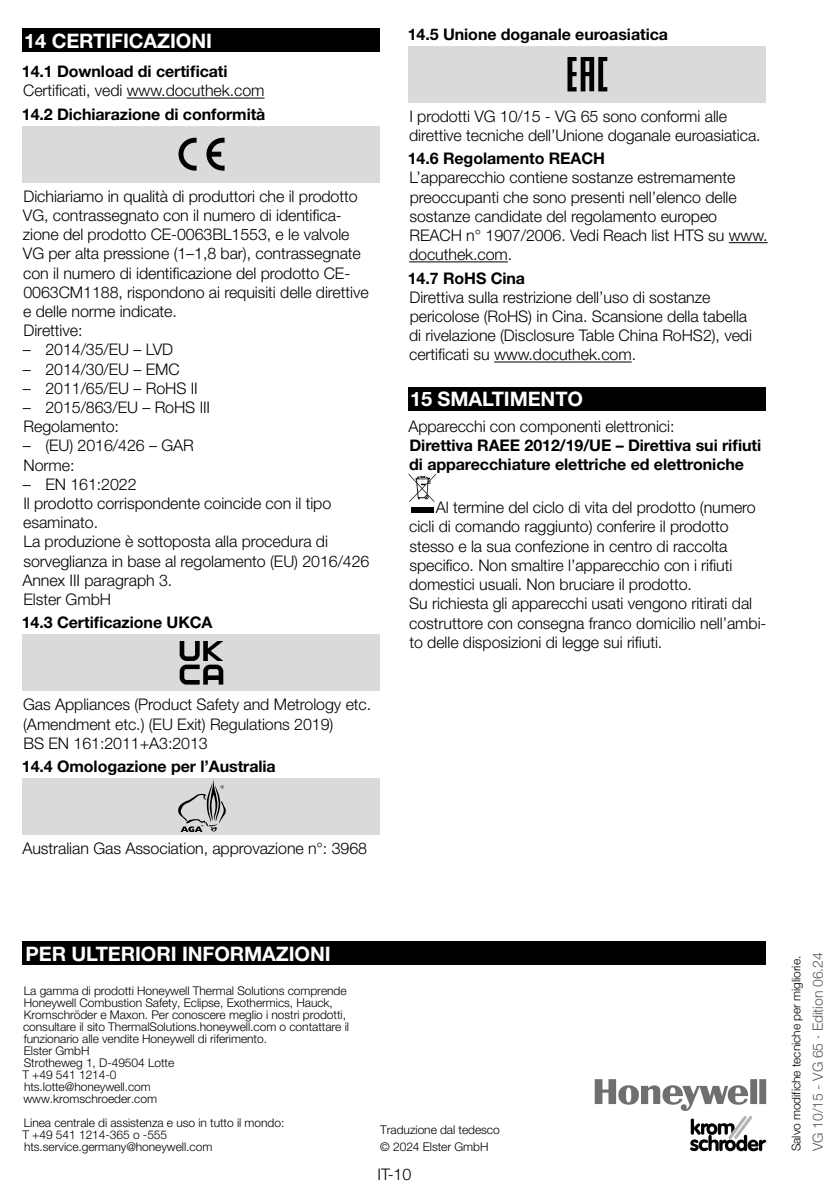
<style>
.page{position:relative;width:840px;height:1191px;background:#fff}
.page>*{position:absolute;margin:0;border:0;box-sizing:border-box;transform-origin:0 0}
.t1{font:700 20px "Helvetica Neue LT Pro";letter-spacing:-.005em;color:#fff}
.t2{font:300 16px/19.2px "Helvetica Neue LT Pro";letter-spacing:-.005em;color:#000}
.t3{font:700 16px/19.2px "Helvetica Neue LT Pro";letter-spacing:-.005em;color:#000}
.t4{font:300 14px "Helvetica Neue LT Pro";letter-spacing:-.005em;color:#575756}
.t5{font:300 12px/12px "Helvetica Neue LT Pro";letter-spacing:-.005em;color:#000}
</style>
<div class="page">
<div style="left:23px;top:28px;width:357px;height:24px;background:#000"></div>
<hr style="left:127px;top:98px;width:137px;height:1px;background:#000">
<div style="left:23px;top:126px;width:357px;height:56px;background:#dadada"></div>
<svg style="left:178px;top:138px;width:18px;height:33px"></svg>
<svg style="left:206px;top:138px;width:18px;height:33px"></svg>
<div style="left:23px;top:634px;width:357px;height:57px;background:#dadada"></div>
<svg style="left:179px;top:641px;width:44px;height:43px"></svg>
<div style="left:23px;top:778px;width:357px;height:57px;background:#dadada"></div>
<svg style="left:178px;top:780px;width:48px;height:52px"></svg>
<hr style="left:728px;top:242px;width:39px;height:1px;background:#000">
<hr style="left:409px;top:261px;width:98px;height:1px;background:#000">
<hr style="left:494px;top:362px;width:137px;height:1px;background:#000">
<div style="left:408px;top:387px;width:357px;height:24px;background:#000"></div>
<div style="left:408px;top:46px;width:357px;height:57px;background:#dadada"></div>
<svg style="left:567px;top:57px;width:40px;height:34px"></svg>
<div style="left:410px;top:507px;width:23px;height:6px;background:#000"></div>
<svg style="left:408px;top:473px;width:28px;height:29px"></svg>
<svg style="left:594px;top:1079px;width:171px;height:72px"></svg>
<div style="left:23px;top:941px;width:742px;height:24px;background:#000"></div>
<p class="t1" style="left:24px;top:28px;width:189px">14 CERTIFICAZIONI</p>
<p class="t3" style="left:22px;top:62px;width:207px">14.1 Download di certificati</p>
<p class="t2" style="left:23px;top:81px;width:243px">Certificati, vedi www.docuthek.com</p>
<p class="t3" style="left:22px;top:104px;width:245px">14.2 Dichiarazione di conformità</p>
<p class="t2" style="left:23px;top:186px;width:347px">Dichiariamo in qualità di produttori che il prodotto VG, contrassegnato con il numero di identifica&shy;zione del prodotto CE-0063BL1553, e le valvole VG per alta pressione (1–1,8 bar), contrassegnate con il numero di identificazione del prodotto CE-0063CM1188, rispondono ai requisiti delle direttive e delle norme indicate.<br>Direttive:</p>
<p class="t2" style="left:23px;top:340px;width:152px">– 2014/35/EU – LVD</p>
<p class="t2" style="left:23px;top:359px;width:158px">– 2014/30/EU – EMC</p>
<p class="t2" style="left:23px;top:378px;width:176px">– 2011/65/EU – RoHS II</p>
<p class="t2" style="left:23px;top:397px;width:189px">– 2015/863/EU – RoHS III<br>Regolamento:</p>
<p class="t2" style="left:23px;top:436px;width:172px">– (EU) 2016/426 – GAR<br>Norme:</p>
<p class="t2" style="left:22px;top:474px;width:348px">– EN 161:2022<br>Il prodotto corrispondente coincide con il tipo esaminato.<br>La produzione è sottoposta alla procedura di sorveglianza in base al regolamento (EU) 2016/426<br>Annex III paragraph 3.<br>Elster GmbH</p>
<p class="t3" style="left:22px;top:612px;width:192px">14.3 Certificazione UKCA</p>
<p class="t2" style="left:23px;top:694px;width:349px">Gas Appliances (Product Safety and Metrology etc. (Amendment etc.) (EU Exit) Regulations 2019)<br>BS EN 161:2011+A3:2013</p>
<p class="t3" style="left:22px;top:756px;width:255px">14.4 Omologazione per l’Australia</p>
<p class="t2" style="left:22px;top:838px;width:346px">Australian Gas Association, approvazione n°: 3968</p>
<p class="t3" style="left:407px;top:24px;width:261px">14.5 Unione doganale euroasiatica</p>
<p class="t2" style="left:409px;top:106px;width:353px">I prodotti VG 10/15 - VG 65 sono conformi alle direttive tecniche dell’Unione doganale euroasiatica.</p>
<p class="t3" style="left:407px;top:149px;width:199px">14.6 Regolamento REACH</p>
<p class="t2" style="left:409px;top:168px;width:360px">L’apparecchio contiene sostanze estremamente preoccupanti che sono presenti nell’elenco delle sostanze candidate del regolamento europeo REACH n° 1907/2006. Vedi Reach list HTS su www. docuthek.com.</p>
<p class="t3" style="left:407px;top:268px;width:119px">14.7 RoHS Cina</p>
<p class="t2" style="left:409px;top:287px;width:344px">Direttiva sulla restrizione dell’uso di sostanze pericolose (RoHS) in Cina. Scansione della tabella di rivelazione (Disclosure Table China RoHS2), vedi certificati su www.docuthek.com.</p>
<p class="t1" style="left:410px;top:387px;width:174px">15 SMALTIMENTO</p>
<p class="t2" style="left:408px;top:416px;width:267px">Apparecchi con componenti elettronici:</p>
<p class="t3" style="left:409px;top:435px;width:353px">Direttiva RAEE 2012/19/UE – Direttiva sui rifiuti di apparecchiature elettriche ed elettroniche</p>
<p class="t2" style="left:409px;top:497px;width:358px;text-indent:27px">Al termine del ciclo di vita del prodotto (numero cicli di comando raggiunto) conferire il prodotto stesso e la sua confezione in centro di raccolta specifico. Non smaltire l’apparecchio con i rifiuti domestici usuali. Non bruciare il prodotto.<br>Su richiesta gli apparecchi usati vengono ritirati dal costruttore con consegna franco domicilio nell’ambi&shy;to delle disposizioni di legge sui rifiuti.</p>
<p class="t1" style="left:26px;top:941px;width:306px">PER ULTERIORI INFORMAZIONI</p>
<p class="t5" style="left:22px;top:984px;width:328px">La gamma di prodotti Honeywell Thermal Solutions comprende Honeywell Combustion Safety, Eclipse, Exothermics, Hauck, Kromschröder e Maxon. Per conoscere meglio i nostri prodotti, consultare il sito ThermalSolutions.honeywell.com o contattare il funzionario alle vendite Honeywell di riferimento.<br>Elster GmbH<br>Strotheweg 1, D-49504 Lotte<br>T +49 541 1214-0<br>hts.lotte@honeywell.com<br>www.kromschroeder.com</p>
<p class="t5" style="left:22px;top:1116px;width:263px">Linea centrale di assistenza e uso in tutto il mondo:<br>T +49 541 1214-365 o -555 hts.service.germany@honeywell.com</p>
<p class="t5" style="left:380px;top:1123px;width:121px">Traduzione dal tedesco</p>
<p class="t5" style="left:380px;top:1140px;width:110px">© 2024 Elster GmbH</p>
<p class="t2" style="left:377px;top:1164px;width:35px">IT-10</p>
<p class="t5" style="left:789px;top:1151px;width:197px;rotate:-90deg">Salvo modifiche tecniche per migliorie.</p>
<p class="t4" style="left:809px;top:1151px;width:200px;rotate:-90deg">VG 10/15 - VG 65 · Edition 06.24</p>
</div>
